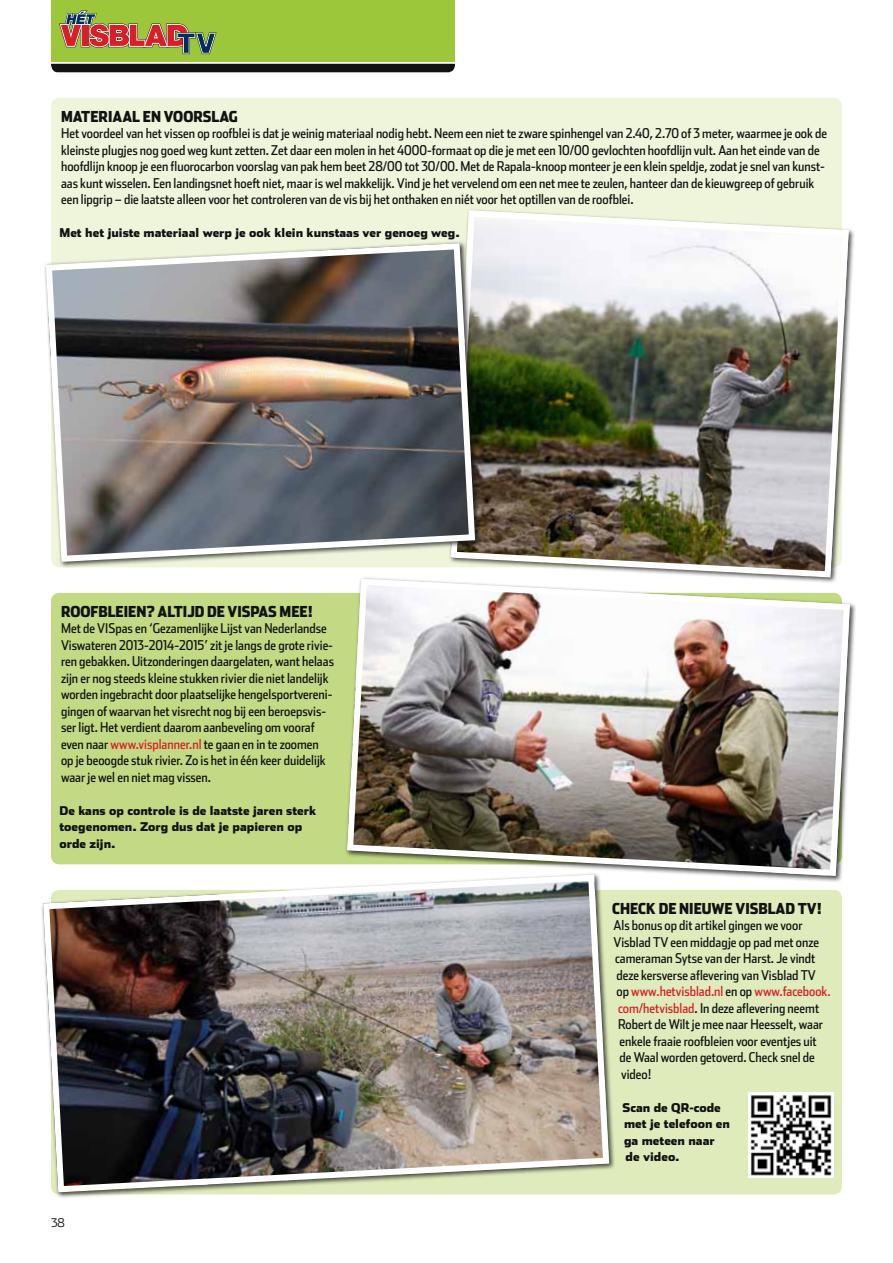
<style>
.page{position:relative;width:893px;height:1263px;background:#fff}
.page>*{position:absolute;margin:0;border:0;box-sizing:border-box;transform-origin:0 0}
.t1{font:900 15px "Stainless Cond";color:#121212}
.t2{font:13.5px/16.5px "Stainless Cond";color:#121212}
.t3{font:13.5px "Stainless Cond";color:#d81f27}
.t4{font:900 12px/16.5px "Stainless";color:#121212}
.t5{font:300 12px "Stainless";color:#121212}
.s1{color:#d81f27}
.s2{color:#121212}
</style>
<div class="page">
<div style="left:51px;top:64px;width:404px;height:8px;background:#121212"></div>
<div style="left:51px;top:0;width:404px;height:62px;background:#9cc73b"></div>
<svg style="left:59px;top:10px;width:158px;height:44px"></svg>
<div style="left:51px;top:890px;width:791px;height:304px;background:#dfebbb;border-radius:9px"></div>
<div style="left:51px;top:98px;width:791px;height:469px;background:#eef5da;border-radius:9px"></div>
<div style="left:51px;top:593px;width:791px;height:271px;background:#c2da83;border-radius:9px"></div>
<div style="left:448px;top:208px;width:407px;height:376px;background:#121212;opacity:.75"></div>
<img style="left:451px;top:210px;width:398px;height:366px">
<div style="left:451px;top:210px;width:397px;height:367px;border:6px solid #fff;border-radius:19px"></div>
<img style="left:344px;top:576px;width:509px;height:303px">
<img style="left:41px;top:871px;width:571px;height:324px">
<img style="left:44px;top:240px;width:434px;height:325px">
<img style="left:748px;top:1093px;width:85px;height:85px">
<p class="t1" style="left:61px;top:107px;width:178px">MATERIAAL EN VOORSLAG</p>
<p class="t2" style="left:61px;top:125px;width:767px">Het voordeel van het vissen op roofblei is dat je weinig materiaal nodig hebt. Neem een niet te zware spinhengel van 2.40, 2.70 of 3 meter, waarmee je ook de kleinste plugjes nog goed weg kunt zetten. Zet daar een molen in het 4000-formaat op die je met een 10/00 gevlochten hoofdlijn vult. Aan het einde van de hoofdlijn knoop je een fluorocarbon voorslag van pak hem beet 28/00 tot 30/00. Met de Rapala-knoop monteer je een klein speldje, zodat je snel van kunst&shy;aas kunt wisselen. Een landingsnet hoeft niet, maar is wel makkelijk. Vind je het vervelend om een net mee te zeulen, hanteer dan de kieuwgreep of gebruik een lipgrip – die laatste alleen voor het controleren van de vis bij het onthaken en niét voor het optillen van de roofblei.</p>
<p class="t4" style="left:60px;top:224px;width:402px">Met het juiste materiaal werp je ook klein kunstaas ver genoeg weg.</p>
<p class="t1" style="left:61px;top:602px;width:253px">ROOFBLEIEN? ALTIJD DE VISPAS MEE!</p>
<p class="t2" style="left:61px;top:620px;width:274px">Met de VISpas en ‘Gezamenlijke Lijst van Nederlandse Viswateren 2013-2014-2015’ zit je langs de grote rivie&shy;ren gebakken. Uitzonderingen daargelaten, want helaas zijn er nog steeds kleine stukken rivier die niet landelijk worden ingebracht door plaatselijke hengelsportvereni&shy;gingen of waarvan het visrecht nog bij een beroepsvis&shy;ser ligt. Het verdient daarom aanbeveling om vooraf even naar <span class="s1">www.visplanner.nl</span> te gaan en in te zoomen op je beoogde stuk rivier. Zo is het in één keer duidelijk waar je wel en niet mag vissen.</p>
<p class="t4" style="left:60px;top:802px;width:258px">De kans op controle is de laatste jaren sterk toegenomen. Zorg dus dat je papieren op orde zijn.</p>
<p class="t5" style="left:51px;top:1216px;width:15px">38</p>
<p class="t1" style="left:612px;top:899px;width:211px">CHECK DE NIEUWE VISBLAD TV!</p>
<p class="t2" style="left:614px;top:917px;width:191px">Als bonus op dit artikel gingen we voor</p>
<p class="t2" style="left:614px;top:933px;width:207px">Visblad TV een middagje op pad met onze</p>
<p class="t2" style="left:615px;top:950px;width:202px">cameraman Sytse van der Harst. Je vindt</p>
<p class="t2" style="left:617px;top:966px;width:201px">deze kersverse aflevering van Visblad TV</p>
<p class="t3" style="left:617px;top:983px;width:216px"><span class="s2">op</span> www.hetvisblad.nl <span class="s2">en op</span> www.facebook.</p>
<p class="t2" style="left:618px;top:999px;width:203px"><span class="s1">com/hetvisblad</span>. In deze aflevering neemt</p>
<p class="t2" style="left:618px;top:1016px;width:207px">Robert de Wilt je mee naar Heesselt, waar</p>
<p class="t2" style="left:620px;top:1032px;width:199px">enkele fraaie roofbleien voor eventjes uit</p>
<p class="t2" style="left:620px;top:1049px;width:197px">de Waal worden getoverd. Check snel de</p>
<p class="t2" style="left:621px;top:1065px;width:32px">video!</p>
<p class="t4" style="left:623px;top:1099px;width:109px">Scan de QR-code met je telefoon en ga meteen naar de video.</p>
</div>
